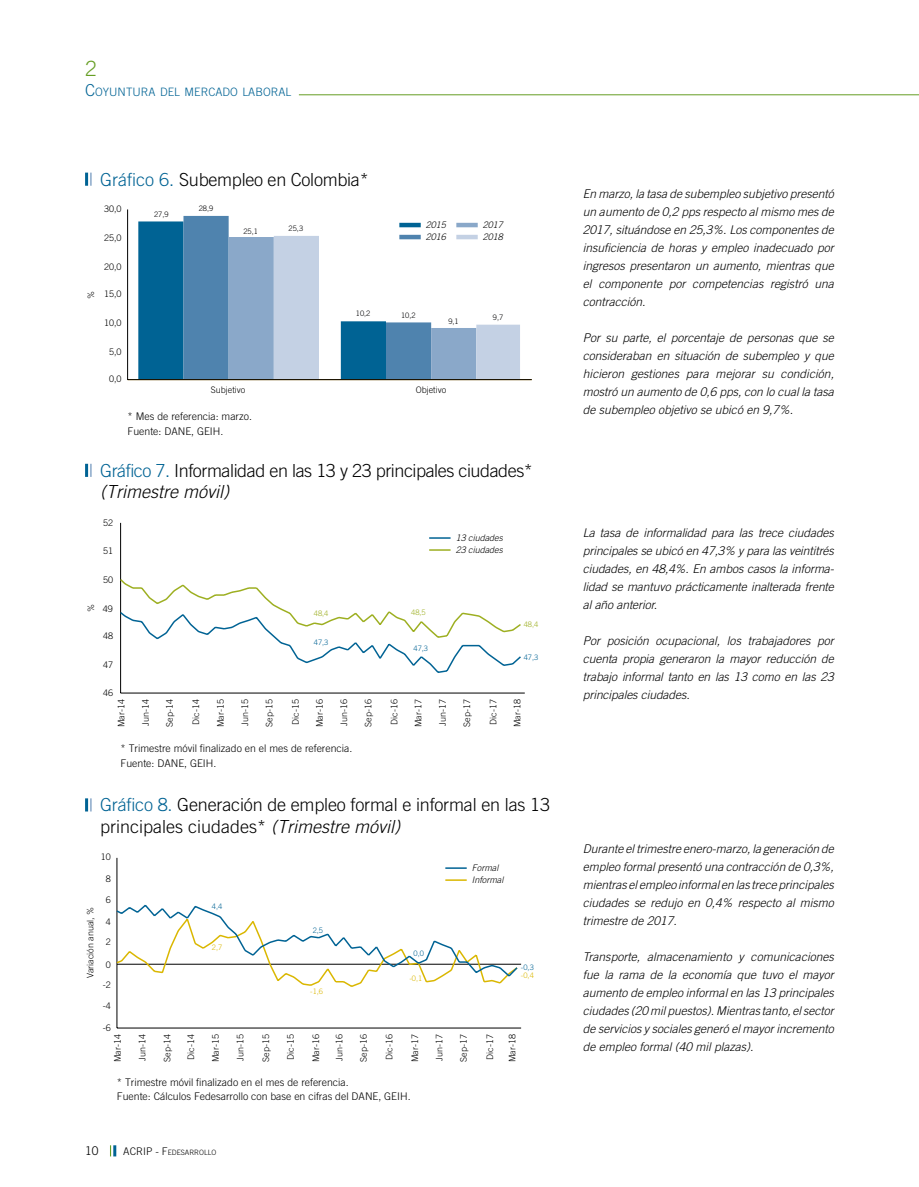
<style>
.page{position:relative;width:919px;height:1187px;background:#fff}
.page>*{position:absolute;margin:0;border:0;box-sizing:border-box;transform-origin:0 0}
.t1{font:300 21px "Trade Gothic";color:#669e24}
.t2{font:300 18px/21.6px "Trade Gothic";letter-spacing:-.01em;color:#000}
.t3{font:italic 300 12px/18px "Trade Gothic";color:#000;text-align:justify}
.t4{font:300 12px "Trade Gothic";color:#000}
.t5{font:300 11.55px "Trade Gothic";color:#006394}
.t6{font:300 10.5px/15px "Trade Gothic";color:#000}
.t7{font:300 10.5px "Trade Gothic";color:#000}
.t8{font:300 9px "Trade Gothic";color:#000}
.t9{font:italic 300 9px/12px "Trade Gothic";color:#000}
.t10{font:300 7.5px "Trade Gothic";color:#020203}
.t11{font:300 7.5px "Trade Gothic";color:#006394}
.t12{font:300 7.5px "Trade Gothic";color:#dab700}
.t13{font:300 7.5px "Trade Gothic";color:#9daf21}
.t14{font:300 7.35px "Trade Gothic";color:#000}
.s1{font-size:16.5px}
.s2{color:#006394}
.s3{font-style:italic}
.s4{font-size:7.35px}
</style>
<div class="page">
<svg style="left:110px;top:1145px;width:6px;height:11px"></svg>
<hr style="left:299px;top:94px;width:619px;height:1px;background:#669e24">
<hr style="left:120px;top:523px;width:1px;height:170px;background:#000">
<hr style="left:121px;top:692px;width:403px;height:1px;background:#000">
<svg style="left:85px;top:464px;width:7px;height:13px"></svg>
<svg style="left:429px;top:537px;width:21px;height:1px"></svg>
<svg style="left:429px;top:549px;width:21px;height:1px"></svg>
<svg style="left:120px;top:577px;width:401px;height:106px"></svg>
<svg style="left:85px;top:173px;width:7px;height:13px"></svg>
<svg style="left:138px;top:216px;width:382px;height:163px"></svg>
<hr style="left:127px;top:209px;width:1px;height:170px;background:#000">
<hr style="left:128px;top:379px;width:403px;height:1px;background:#000">
<hr style="left:117px;top:857px;width:1px;height:170px;background:#000">
<hr style="left:117px;top:1027px;width:404px;height:1px;background:#000">
<svg style="left:85px;top:798px;width:7px;height:13px"></svg>
<svg style="left:445px;top:867px;width:21px;height:1px"></svg>
<svg style="left:445px;top:879px;width:21px;height:1px"></svg>
<hr style="left:117px;top:963px;width:404px;height:1px;background:#000">
<svg style="left:116px;top:899px;width:403px;height:89px"></svg>
<h1 class="t1" style="left:85px;top:56px;width:13px">2</h1>
<p class="t5" style="left:85px;top:85px;width:208px"><span class="s1">C</span>OYUNTURA DEL MERCADO LABORAL</p>
<h2 class="t2" style="left:100px;top:168px;width:270px"><span class="s2">Gráfico 6.</span> Subempleo en Colombia*</h2>
<p class="t8" style="left:86px;top:298px;width:10px;rotate:-90deg">%</p>
<p class="t8" style="left:104px;top:204px;width:19px">30,0</p>
<p class="t8" style="left:104px;top:232px;width:19px">25,0</p>
<p class="t8" style="left:104px;top:261px;width:19px">20,0</p>
<p class="t8" style="left:104px;top:289px;width:19px">15,0</p>
<p class="t8" style="left:104px;top:317px;width:19px">10,0</p>
<p class="t8" style="left:109px;top:346px;width:14px">5,0</p>
<p class="t8" style="left:109px;top:374px;width:14px">0,0</p>
<p class="t10" style="left:154px;top:210px;width:16px">27,9</p>
<p class="t10" style="left:199px;top:204px;width:16px">28,9</p>
<p class="t10" style="left:243px;top:227px;width:16px">25,1</p>
<p class="t10" style="left:288px;top:224px;width:16px">25,3</p>
<p class="t10" style="left:356px;top:309px;width:16px">10,2</p>
<p class="t9" style="left:426px;top:219px;width:22px">2015<br>2016</p>
<p class="t9" style="left:483px;top:219px;width:22px">2017<br>2018</p>
<p class="t10" style="left:401px;top:311px;width:16px">10,2</p>
<p class="t10" style="left:448px;top:316px;width:12px">9,1</p>
<p class="t10" style="left:493px;top:313px;width:12px">9,7</p>
<p class="t8" style="left:211px;top:384px;width:36px">Subjetivo</p>
<p class="t8" style="left:415px;top:384px;width:32px">Objetivo</p>
<p class="t6" style="left:128px;top:408px;width:126px">* Mes de referencia: marzo.<br>Fuente: DANE, GEIH.</p>
<h2 class="t2" style="left:100px;top:459px;width:434px"><span class="s2">Gráfico 7.</span> Informalidad en las 13 y 23 principales ciudades* <span class="s3">(Trimestre móvil)</span></h2>
<p class="t8" style="left:103px;top:518px;width:12px">52</p>
<p class="t8" style="left:103px;top:545px;width:12px">51</p>
<p class="t9" style="left:455px;top:531px;width:49px">13 ciudades<br>23 ciudades</p>
<p class="t8" style="left:103px;top:574px;width:12px">50</p>
<p class="t8" style="left:86px;top:612px;width:10px;rotate:-90deg">%</p>
<p class="t8" style="left:103px;top:603px;width:12px">49</p>
<p class="t8" style="left:103px;top:631px;width:12px">48</p>
<p class="t8" style="left:103px;top:659px;width:12px">47</p>
<p class="t8" style="left:103px;top:687px;width:12px">46</p>
<p class="t13" style="left:314px;top:608px;width:16px">48,4</p>
<p class="t13" style="left:411px;top:607px;width:16px">48,5</p>
<p class="t11" style="left:314px;top:638px;width:16px">47,3</p>
<p class="t11" style="left:413px;top:644px;width:16px">47,3</p>
<p class="t13" style="left:523px;top:619px;width:16px">48,4</p>
<p class="t11" style="left:523px;top:653px;width:16px">47,3</p>
<p class="t8" style="left:116px;top:727px;width:29px;rotate:-90deg">Mar-14</p>
<p class="t8" style="left:140px;top:726px;width:29px;rotate:-90deg">Jun-14</p>
<p class="t8" style="left:164px;top:726px;width:29px;rotate:-90deg">Sep-14</p>
<p class="t8" style="left:191px;top:724px;width:27px;rotate:-90deg">Dic-14</p>
<p class="t8" style="left:215px;top:727px;width:29px;rotate:-90deg">Mar-15</p>
<p class="t8" style="left:239px;top:726px;width:29px;rotate:-90deg">Jun-15</p>
<p class="t8" style="left:264px;top:726px;width:29px;rotate:-90deg">Sep-15</p>
<p class="t8" style="left:290px;top:724px;width:27px;rotate:-90deg">Dic-15</p>
<p class="t8" style="left:314px;top:727px;width:29px;rotate:-90deg">Mar-16</p>
<p class="t8" style="left:338px;top:726px;width:29px;rotate:-90deg">Jun-16</p>
<p class="t8" style="left:363px;top:726px;width:29px;rotate:-90deg">Sep-16</p>
<p class="t8" style="left:389px;top:724px;width:27px;rotate:-90deg">Dic-16</p>
<p class="t8" style="left:413px;top:727px;width:29px;rotate:-90deg">Mar-17</p>
<p class="t8" style="left:437px;top:726px;width:29px;rotate:-90deg">Jun-17</p>
<p class="t8" style="left:461px;top:726px;width:29px;rotate:-90deg">Sep-17</p>
<p class="t8" style="left:488px;top:724px;width:27px;rotate:-90deg">Dic-17</p>
<p class="t8" style="left:512px;top:727px;width:29px;rotate:-90deg">Mar-18</p>
<p class="t6" style="left:121px;top:740px;width:233px">* Trimestre móvil finalizado en el mes de referencia.<br>Fuente: DANE, GEIH.</p>
<h2 class="t2" style="left:100px;top:794px;width:451px"><span class="s2">Gráfico 8.</span> Generación de empleo formal e informal en las 13 principales ciudades* <span class="s3">(Trimestre móvil)</span></h2>
<p class="t8" style="left:101px;top:851px;width:12px">10</p>
<p class="t8" style="left:106px;top:873px;width:7px">8</p>
<p class="t8" style="left:85px;top:977px;width:73px;rotate:-90deg">Variación anual, %</p>
<p class="t8" style="left:106px;top:894px;width:7px">6</p>
<p class="t8" style="left:106px;top:916px;width:7px">4</p>
<p class="t8" style="left:106px;top:936px;width:7px">2</p>
<p class="t8" style="left:106px;top:959px;width:7px">0</p>
<p class="t8" style="left:103px;top:979px;width:10px">-2</p>
<p class="t8" style="left:103px;top:1000px;width:10px">-4</p>
<p class="t8" style="left:103px;top:1022px;width:10px">-6</p>
<p class="t11" style="left:212px;top:901px;width:12px">4,4</p>
<p class="t12" style="left:212px;top:943px;width:12px">2,7</p>
<p class="t11" style="left:312px;top:925px;width:12px">2,5</p>
<p class="t12" style="left:310px;top:986px;width:14px">-1,6</p>
<p class="t11" style="left:413px;top:948px;width:12px">0,0</p>
<p class="t12" style="left:409px;top:973px;width:14px">-0,1</p>
<p class="t9" style="left:472px;top:861px;width:33px">Formal<br>Informal</p>
<p class="t11" style="left:521px;top:962px;width:14px">-0,3</p>
<p class="t12" style="left:521px;top:971px;width:14px">-0,4</p>
<p class="t8" style="left:112px;top:1061px;width:29px;rotate:-90deg">Mar-14</p>
<p class="t8" style="left:137px;top:1060px;width:29px;rotate:-90deg">Jun-14</p>
<p class="t8" style="left:162px;top:1061px;width:29px;rotate:-90deg">Sep-14</p>
<p class="t8" style="left:185px;top:1059px;width:27px;rotate:-90deg">Dic-14</p>
<p class="t8" style="left:210px;top:1061px;width:29px;rotate:-90deg">Mar-15</p>
<p class="t8" style="left:235px;top:1060px;width:29px;rotate:-90deg">Jun-15</p>
<p class="t8" style="left:260px;top:1061px;width:29px;rotate:-90deg">Sep-15</p>
<p class="t8" style="left:285px;top:1059px;width:27px;rotate:-90deg">Dic-15</p>
<p class="t8" style="left:311px;top:1061px;width:29px;rotate:-90deg">Mar-16</p>
<p class="t8" style="left:334px;top:1060px;width:29px;rotate:-90deg">Jun-16</p>
<p class="t8" style="left:358px;top:1061px;width:29px;rotate:-90deg">Sep-16</p>
<p class="t8" style="left:384px;top:1059px;width:27px;rotate:-90deg">Dic-16</p>
<p class="t8" style="left:409px;top:1061px;width:29px;rotate:-90deg">Mar-17</p>
<p class="t8" style="left:434px;top:1060px;width:29px;rotate:-90deg">Jun-17</p>
<p class="t8" style="left:458px;top:1061px;width:29px;rotate:-90deg">Sep-17</p>
<p class="t8" style="left:484px;top:1059px;width:27px;rotate:-90deg">Dic-17</p>
<p class="t8" style="left:506px;top:1061px;width:29px;rotate:-90deg">Mar-18</p>
<p class="t6" style="left:117px;top:1075px;width:295px;line-height:13.5px">* Trimestre móvil finalizado en el mes de referencia.<br>Fuente: Cálculos Fedesarrollo con base en cifras del DANE, GEIH.</p>
<p class="t4" style="left:85px;top:1143px;width:15px">10</p>
<p class="t7" style="left:123px;top:1144px;width:68px">ACRIP - F<span class="s4">EDESARR</span></p>
<p class="t14" style="left:199px;top:1147px;width:19px">OLLO</p>
<p class="t3" style="left:583px;top:185px;width:252px">En marzo, la tasa de subempleo subjetivo presentó un aumento de 0,2 pps respecto al mismo mes de 2017, situándose en 25,3%. Los componentes de insuficiencia de horas y empleo inadecuado por ingresos presentaron un aumento, mientras que el componente por competencias registró una contracción.</p>
<p class="t3" style="left:583px;top:329px;width:253px">Por su parte, el porcentaje de personas que se consideraban en situación de subempleo y que hicieron gestiones para mejorar su condición, mostró un aumento de 0,6 pps, con lo cual la tasa de subempleo objetivo se ubicó en 9,7%.</p>
<p class="t3" style="left:583px;top:523px;width:253px">La tasa de informalidad para las trece ciudades principales se ubicó en 47,3% y para las veintitrés ciudades, en 48,4%. En ambos casos la informa&shy;lidad se mantuvo prácticamente inalterada frente al año anterior.</p>
<p class="t3" style="left:583px;top:631px;width:252px">Por posición ocupacional, los trabajadores por cuenta propia generaron la mayor reducción de trabajo informal tanto en las 13 como en las 23 principales ciudades.</p>
<p class="t3" style="left:583px;top:839px;width:252px">Durante el trimestre enero-marzo, la generación de empleo formal presentó una contracción de 0,3%, mientras el empleo informal en las trece principales ciudades se redujo en 0,4% respecto al mismo trimestre de 2017.</p>
<p class="t3" style="left:583px;top:947px;width:252px">Transporte, almacenamiento y comunicaciones fue la rama de la economía que tuvo el mayor aumento de empleo informal en las 13 principales ciudades (20 mil puestos). Mientras tanto, el sector de servicios y sociales generó el mayor incremento de empleo formal (40 mil plazas).</p>
</div>
